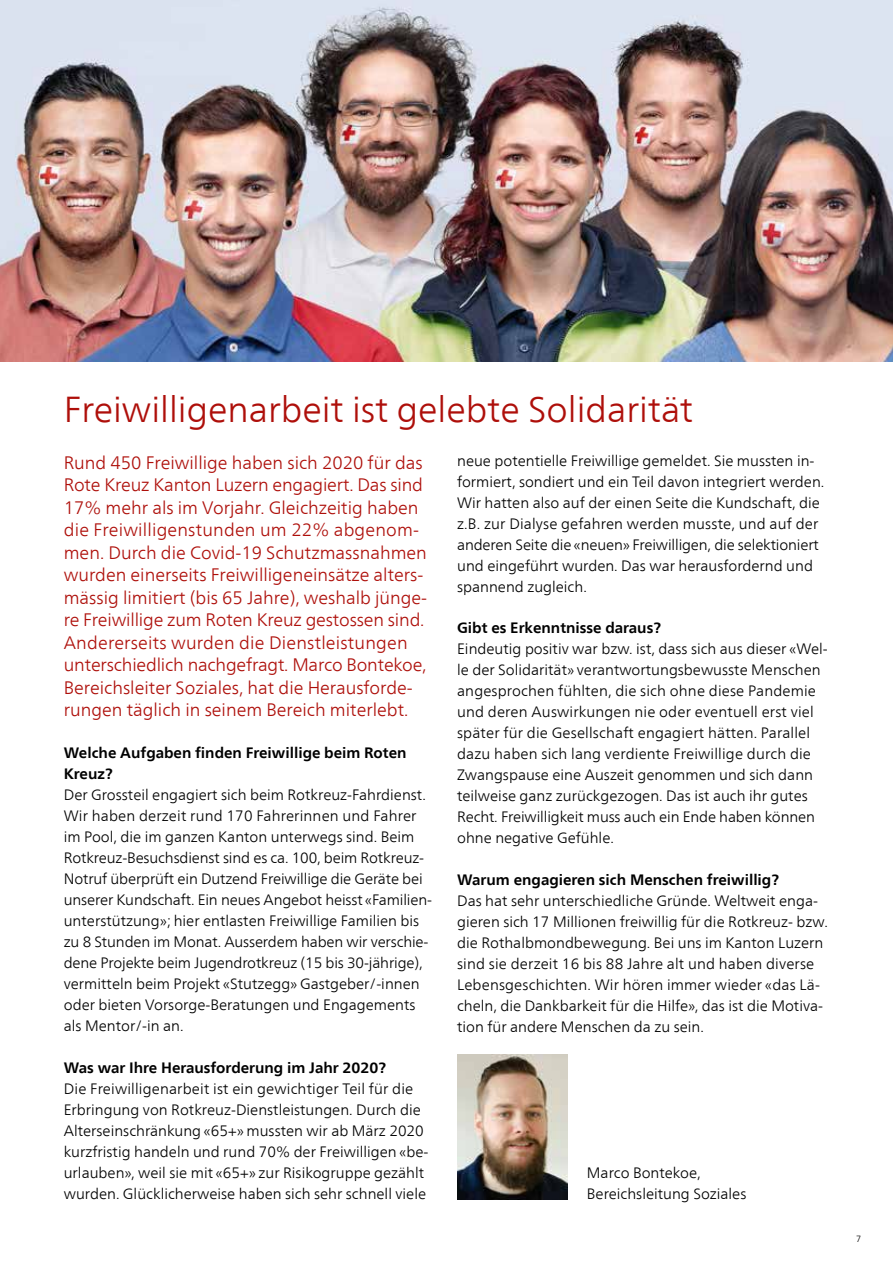
<style>
.page{position:relative;width:893px;height:1263px;background:#fff}
.page>*{position:absolute;margin:0;border:0;box-sizing:border-box;transform-origin:0 0}
.t1{font:300 36px "Frutiger Neue LT Com";color:#ae0f0a}
.t2{font:300 18px/22.5px "Frutiger Neue LT Com";color:#ae0f0a}
.t3{font:300 15px/21px "Frutiger Neue LT Com";color:#000}
.t4{font:700 15px/21px "Frutiger Neue LT Com";color:#000}
.t5{font:300 9px "Frutiger Neue LT Com";color:#000}
</style>
<div class="page">
<img style="left:0;top:0;width:893px;height:361px">
<img style="left:457px;top:1055px;width:111px;height:144px">
<h1 class="t1" style="left:64px;top:387px;width:631px">Freiwilligenarbeit ist gelebte Solidarität</h1>
<p class="t2" style="left:64px;top:451px;width:365px">Rund 450 Freiwillige haben sich 2020 für das Rote Kreuz Kanton Luzern engagiert. Das sind 17% mehr als im Vorjahr. Gleichzeitig haben die Freiwilligenstunden um 22% abgenom&shy;men. Durch die Covid-19 Schutzmassnahmen wurden einerseits Freiwilligeneinsätze alters&shy;mässig limitiert (bis 65 Jahre), weshalb jünge&shy;re Freiwillige zum Roten Kreuz gestossen sind.<br>Andererseits wurden die Dienstleistungen unterschiedlich nachgefragt. Marco Bontekoe, Bereichsleiter Soziales, hat die Herausforde&shy;rungen täglich in seinem Bereich miterlebt.</p>
<p class="t4" style="left:64px;top:742px;width:344px">Welche Aufgaben finden Freiwillige beim Roten<br>Kreuz?</p>
<p class="t3" style="left:64px;top:784px;width:370px">Der Grossteil engagiert sich beim Rotkreuz-Fahrdienst.<br>Wir haben derzeit rund 170 Fahrerinnen und Fahrer im Pool, die im ganzen Kanton unterwegs sind. Beim Rotkreuz-Besuchsdienst sind es ca. 100, beim Rotkreuz-Notruf überprüft ein Dutzend Freiwillige die Geräte bei unserer Kundschaft. Ein neues Angebot heisst «Familien&shy;unterstützung»; hier entlasten Freiwillige Familien bis zu 8 Stunden im Monat. Ausserdem haben wir verschie&shy;dene Projekte beim Jugendrotkreuz (15 bis 30-jährige), vermitteln beim Projekt «Stutzegg» Gastgeber/-innen oder bieten Vorsorge-Beratungen und Engagements als Mentor/-in an.</p>
<p class="t4" style="left:64px;top:1057px;width:324px">Was war Ihre Herausforderung im Jahr 2020?</p>
<p class="t3" style="left:64px;top:1078px;width:366px">Die Freiwilligenarbeit ist ein gewichtiger Teil für die Erbringung von Rotkreuz-Dienstleistungen. Durch die Alterseinschränkung «65+» mussten wir ab März 2020 kurzfristig handeln und rund 70% der Freiwilligen «be&shy;urlauben», weil sie mit «65+» zur Risikogruppe gezählt wurden. Glücklicherweise haben sich sehr schnell viele</p>
<p class="t3" style="left:457px;top:450px;width:369px">neue potentielle Freiwillige gemeldet. Sie mussten in&shy;formiert, sondiert und ein Teil davon integriert werden.<br>Wir hatten also auf der einen Seite die Kundschaft, die z.B. zur Dialyse gefahren werden musste, und auf der anderen Seite die «neuen» Freiwilligen, die selektioniert und eingeführt wurden. Das war herausfordernd und spannend zugleich.</p>
<p class="t4" style="left:457px;top:617px;width:205px">Gibt es Erkenntnisse daraus?</p>
<p class="t3" style="left:457px;top:638px;width:372px">Eindeutig positiv war bzw. ist, dass sich aus dieser «Wel&shy;le der Solidarität» verantwortungsbewusste Menschen angesprochen fühlten, die sich ohne diese Pandemie und deren Auswirkungen nie oder eventuell erst viel später für die Gesellschaft engagiert hätten. Parallel dazu haben sich lang verdiente Freiwillige durch die Zwangspause eine Auszeit genommen und sich dann teilweise ganz zurückgezogen. Das ist auch ihr gutes Recht. Freiwilligkeit muss auch ein Ende haben können ohne negative Gefühle.</p>
<p class="t4" style="left:457px;top:869px;width:323px">Warum engagieren sich Menschen freiwillig?</p>
<p class="t3" style="left:457px;top:890px;width:372px">Das hat sehr unterschiedliche Gründe. Weltweit enga&shy;gieren sich 17 Millionen freiwillig für die Rotkreuz- bzw. die Rothalbmondbewegung. Bei uns im Kanton Luzern sind sie derzeit 16 bis 88 Jahre alt und haben diverse Lebensgeschichten. Wir hören immer wieder «das Lä&shy;cheln, die Dankbarkeit für die Hilfe», das ist die Motiva&shy;tion für andere Menschen da zu sein.</p>
<p class="t3" style="left:587px;top:1162px;width:161px">Marco Bontekoe,<br>Bereichsleitung Soziales</p>
<p class="t5" style="left:856px;top:1233px;width:7px">7</p>
</div>
